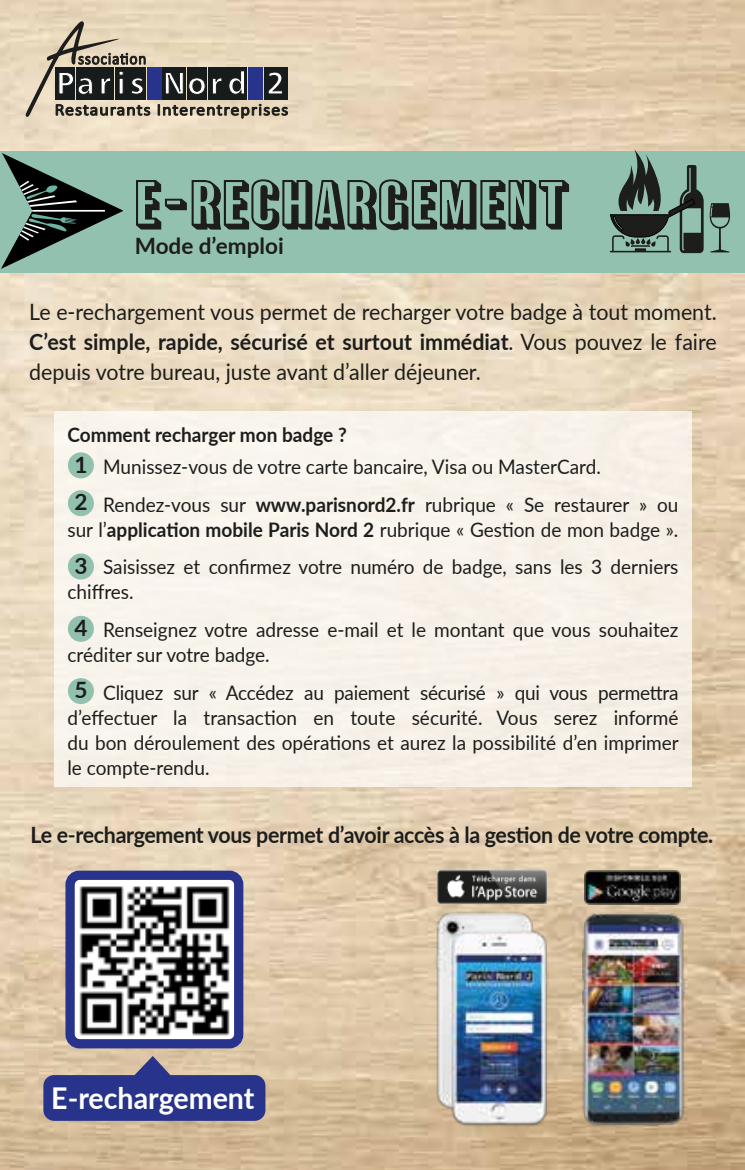
<style>
.page{position:relative;width:745px;height:1170px;background:#fff}
.page>*{position:absolute;margin:0;border:0;box-sizing:border-box;transform-origin:0 0}
.t1{font:56.75px "Balboa Plus Primary";letter-spacing:.02em;color:#1d1d1b;scale:1.2 1}
.t2{font:700 30px "Lato";color:#fff;scale:.95 1}
.t3{font:22.5px/30px "Lato";color:#1d1d1b;text-align:justify;scale:.95 1}
.t4{font:700 22.5px "Lato";letter-spacing:-.015em;color:#1d1d1b;scale:.95 1}
.t5{font:700 22.5px/37.8px "Lato";letter-spacing:-.015em;color:#1d1d1b}
.t6{font:20px/37.5px "Lato";color:#1d1d1b;scale:.95 1}
.t7{font:700 20px "Lato";color:#1d1d1b;scale:.95 1}
.s1{font-weight:700}
</style>
<div class="page">
<img style="left:0;top:0;width:744px;height:1169px">
<div style="left:54px;top:411px;width:637px;height:375px;background:#f8f2ea"></div>
<div style="left:0;top:151px;width:744px;height:122px;background:#92c1af"></div>
<svg style="left:1px;top:153px;width:121px;height:115px"></svg>
<svg style="left:709px;top:203px;width:20px;height:49px"></svg>
<svg style="left:609px;top:149px;width:94px;height:104px"></svg>
<svg style="left:136px;top:179px;width:433px;height:52px"></svg>
<img style="left:421px;top:905px;width:279px;height:226px">
<img style="left:437px;top:870px;width:108px;height:33px">
<img style="left:584px;top:870px;width:96px;height:34px">
<img style="left:75px;top:880px;width:158px;height:158px">
<svg style="left:43px;top:1055px;width:222px;height:65px;background:#5d5f93"></svg>
<div style="left:65px;top:870px;width:178px;height:178px;border:9px solid #28348b;border-radius:9px"></div>
<div style="left:147px;top:67px;width:14px;height:33px;background:#28348b"></div>
<div style="left:163px;top:67px;width:23px;height:33px;background:#161b1c"></div>
<div style="left:187px;top:67px;width:19px;height:33px;background:#161b1c"></div>
<div style="left:208px;top:67px;width:18px;height:33px;background:#161b1c"></div>
<div style="left:227px;top:67px;width:20px;height:33px;background:#161b1c"></div>
<div style="left:248px;top:67px;width:14px;height:33px;background:#28348b"></div>
<div style="left:264px;top:67px;width:23px;height:33px;background:#161b1c"></div>
<svg style="left:165px;top:70px;width:79px;height:26px"></svg>
<svg style="left:268px;top:72px;width:15px;height:22px"></svg>
<svg style="left:158px;top:104px;width:129px;height:14px;background:#9f9584"></svg>
<svg style="left:26px;top:21px;width:124px;height:96px;background:#a19888"></svg>
<div style="left:68px;top:452px;width:26px;height:26px;background:#92c1af;border-radius:50%"></div>
<div style="left:68px;top:490px;width:26px;height:26px;background:#92c1af;border-radius:50%"></div>
<div style="left:68px;top:553px;width:26px;height:26px;background:#92c1af;border-radius:50%"></div>
<div style="left:68px;top:615px;width:26px;height:26px;background:#92c1af;border-radius:50%"></div>
<div style="left:68px;top:678px;width:26px;height:26px;background:#92c1af;border-radius:50%"></div>
<h1 class="t1" style="left:135px;top:180px;width:363px">E-RECHARGEMENT</h1>
<p class="t5" style="left:135px;top:228px;width:150px">Mode d’emploi</p>
<p class="t3" style="left:29px;top:298px;width:724px">Le e-rechargement vous permet de recharger votre badge à tout moment.<br><span class="s1">C’est simple, rapide, sécurisé et surtout immédiat</span>. Vous pouvez le faire depuis votre bureau, juste avant d’aller déjeuner.</p>
<p class="t7" style="left:67px;top:427px;width:295px">Comment recharger mon badge ?</p>
<p class="t6" style="left:103px;top:450px;width:606px">Munissez-vous de votre carte bancaire, Visa ou MasterCard.<br>Rendez-vous sur <span class="s1">www.parisnord2.fr</span> rubrique « Se restaurer » ou</p>
<p class="t6" style="left:67px;top:512px;width:644px;text-align:right">sur l’<span class="s1">application mobile Paris Nord 2</span> rubrique « Gestion de mon badge ».<br>Saisissez et confirmez votre numéro de badge, sans les 3 derniers</p>
<p class="t6" style="left:103px;top:572px;width:606px;text-indent:-36px">chiffres.<br>Renseignez votre adresse e-mail et le montant que vous souhaitez</p>
<p class="t6" style="left:103px;top:637px;width:606px;text-indent:-36px">créditer sur votre badge.<br>Cliquez sur « Accédez au paiement sécurisé » qui vous permettra</p>
<p class="t6" style="left:67px;top:704px;width:644px;line-height:25px;text-align:justify">d’effectuer la transaction en toute sécurité. Vous serez informé du bon déroulement des opérations et aurez la possibilité d’en imprimer le compte-rendu.</p>
<p class="t5" style="left:74px;top:447px;width:15px">1<br>2</p>
<p class="t5" style="left:74px;top:548px;width:15px">3</p>
<p class="t5" style="left:74px;top:610px;width:15px">4</p>
<p class="t5" style="left:74px;top:673px;width:15px">5</p>
<p class="t4" style="left:30px;top:818px;width:719px">Le e-rechargement vous permet d’avoir accès à la gestion de votre compte.</p>
<h2 class="t2" style="left:51px;top:1086px;width:215px">E-rechargement</h2>
</div>
